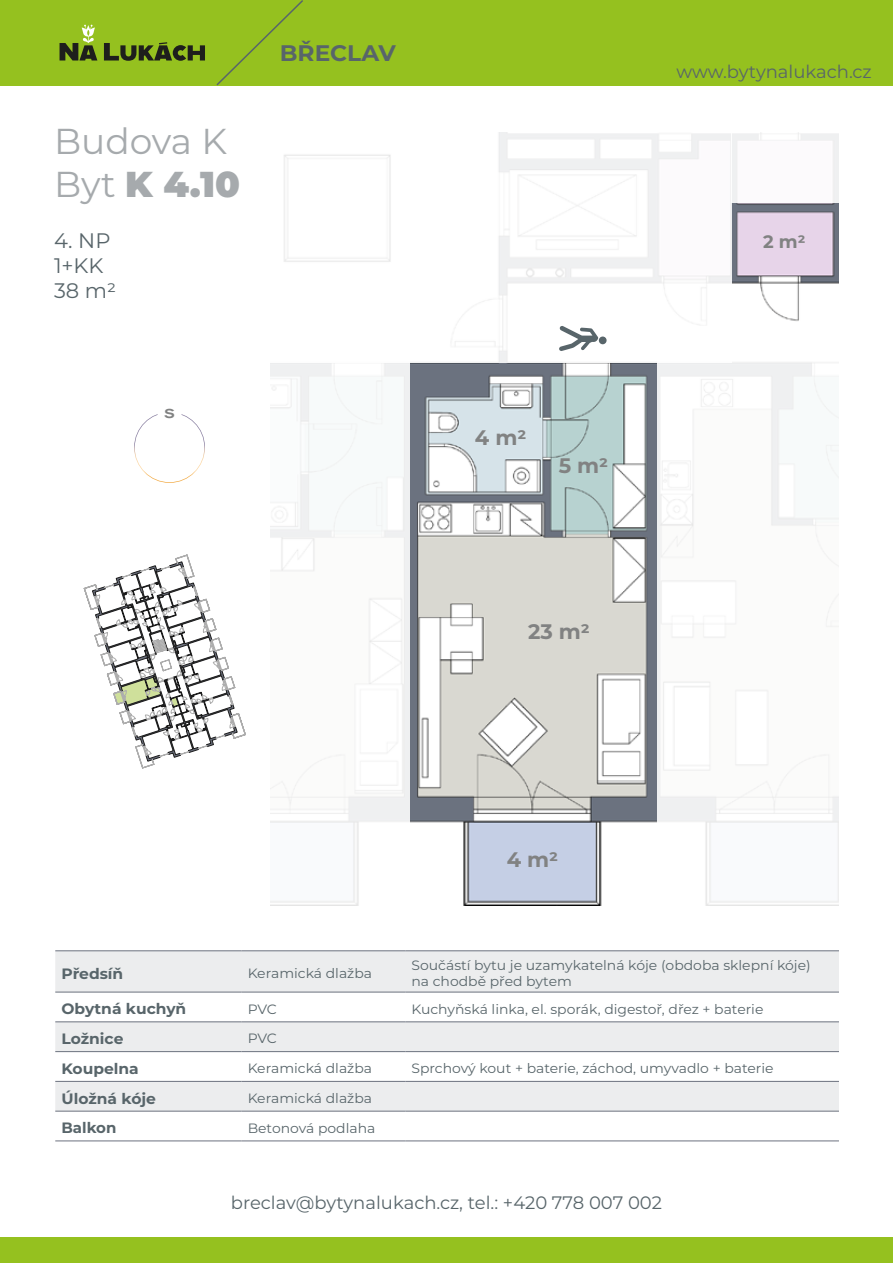
<style>
.page{position:relative;width:893px;height:1263px;background:#fff}
.page>*{position:absolute;margin:0;border:0;box-sizing:border-box;transform-origin:0 0}
.t1{font:36px/43.2px "Montserrat";color:#a6aaad}
.t2{font:700 22.5px "Montserrat";color:#58656a}
.t3{font:700 21px "Montserrat";color:#818282}
.t4{font:21px/25.2px "Montserrat";color:#58656a}
.t5{font:18px "Montserrat";color:#58656a}
.t6{font:700 18px "Montserrat";color:#818282}
.t7{font:700 15px "Montserrat";color:#58656a}
.t8{font:13.5px/16.2px "Montserrat";color:#58656a}
.t9{font:700 13.5px "Ancona Ex";color:#818282}
.s1{font-weight:900}
</style>
<div class="page">
<img style="left:409px;top:203px;width:430px;height:702px">
<div style="left:270px;top:85px;width:461px;height:277px;background:#fff"></div>
<div style="left:657px;top:351px;width:189px;height:560px;background:#fff"></div>
<svg style="left:559px;top:326px;width:39px;height:25px"></svg>
<div style="left:599px;top:336px;width:8px;height:8px;background:#58656a;border-radius:50%"></div>
<svg style="left:84px;top:555px;width:162px;height:213px"></svg>
<img style="left:134px;top:414px;width:71px;height:69px">
<div style="left:158px;top:401px;width:24px;height:24px;background:#fff;border-radius:50%"></div>
<div style="left:0;top:0;width:893px;height:85px;background:#95c11f"></div>
<svg style="left:104px;top:42px;width:101px;height:19px"></svg>
<svg style="left:60px;top:25px;width:37px;height:36px"></svg>
<div style="left:0;top:1237px;width:893px;height:26px;background:#95c11f"></div>
<svg style="left:55px;top:951px;width:784px;height:160px;fill:#ecedee"></svg>
<hr style="left:241px;top:1021px;width:164px;height:1px;background:#6c727f">
<hr style="left:405px;top:1021px;width:434px;height:1px;background:#6c727f">
<hr style="left:241px;top:1051px;width:164px;height:1px;background:#6c727f">
<hr style="left:405px;top:1051px;width:434px;height:1px;background:#6c727f">
<hr style="left:241px;top:1081px;width:164px;height:1px;background:#6c727f">
<hr style="left:405px;top:1081px;width:434px;height:1px;background:#6c727f">
<hr style="left:241px;top:1111px;width:164px;height:1px;background:#6c727f">
<hr style="left:405px;top:1111px;width:434px;height:1px;background:#6c727f">
<hr style="left:55px;top:1021px;width:186px;height:1px;background:#6c727f">
<hr style="left:55px;top:1051px;width:186px;height:1px;background:#6c727f">
<hr style="left:55px;top:1081px;width:186px;height:1px;background:#6c727f">
<hr style="left:55px;top:1111px;width:186px;height:1px;background:#6c727f">
<hr style="left:55px;top:992px;width:186px;height:1px;background:#6c727f">
<hr style="left:241px;top:992px;width:164px;height:1px;background:#6c727f">
<hr style="left:405px;top:992px;width:434px;height:1px;background:#6c727f">
<hr style="left:55px;top:950px;width:186px;height:1px;background:#6c727f">
<hr style="left:241px;top:950px;width:164px;height:1px;background:#6c727f">
<hr style="left:405px;top:950px;width:434px;height:1px;background:#6c727f">
<hr style="left:55px;top:1140px;width:186px;height:1px;background:#6c727f">
<hr style="left:241px;top:1140px;width:164px;height:1px;background:#6c727f">
<hr style="left:405px;top:1140px;width:434px;height:1px;background:#6c727f">
<svg style="left:215px;top:0;width:90px;height:86px"></svg>
<h1 class="t1" style="left:54px;top:118px;width:188px">Budova K<br>Byt <span class="s1">K 4.10</span></h1>
<h3 class="t4" style="left:54px;top:227px;width:64px">4. NP<br>1+KK<br>38 m2</h3>
<h2 class="t2" style="left:280px;top:37px;width:117px">BŘECLAV</h2>
<p class="t9" style="left:164px;top:404px;width:12px">S</p>
<h3 class="t5" style="left:676px;top:59px;width:197px">www.bytynalukach.cz</h3>
<h3 class="t6" style="left:763px;top:228px;width:44px">2 m2</h3>
<h3 class="t3" style="left:475px;top:422px;width:53px">4 m2</h3>
<h3 class="t3" style="left:559px;top:451px;width:51px">5 m2</h3>
<h3 class="t3" style="left:528px;top:616px;width:63px">23 m2</h3>
<h3 class="t3" style="left:507px;top:844px;width:53px">4 m2</h3>
<p class="t7" style="left:61px;top:962px;width:63px">Předsíň</p>
<p class="t8" style="left:248px;top:964px;width:126px">Keramická dlažba</p>
<p class="t8" style="left:411px;top:956px;width:401px">Součástí bytu je uzamykatelná kóje (obdoba sklepní kóje) na chodbě před bytem</p>
<p class="t7" style="left:61px;top:998px;width:126px">Obytná kuchyň</p>
<p class="t8" style="left:248px;top:1000px;width:31px">PVC</p>
<p class="t8" style="left:411px;top:1000px;width:353px">Kuchyňská linka, el. sporák, digestoř, dřez + baterie</p>
<p class="t7" style="left:61px;top:1028px;width:63px">Ložnice</p>
<p class="t8" style="left:248px;top:1030px;width:31px">PVC</p>
<p class="t7" style="left:61px;top:1057px;width:79px">Koupelna</p>
<p class="t8" style="left:248px;top:1060px;width:126px">Keramická dlažba</p>
<p class="t8" style="left:411px;top:1060px;width:363px">Sprchový kout + baterie, záchod, umyvadlo + baterie</p>
<p class="t7" style="left:61px;top:1087px;width:96px">Úložná kóje</p>
<p class="t8" style="left:248px;top:1089px;width:126px">Keramická dlažba</p>
<p class="t7" style="left:61px;top:1117px;width:56px">Balkon</p>
<p class="t8" style="left:248px;top:1119px;width:129px">Betonová podlaha</p>
<h3 class="t5" style="left:231px;top:1190px;width:433px">breclav@bytynalukach.cz, tel.: +420 778 007 002</h3>
</div>
